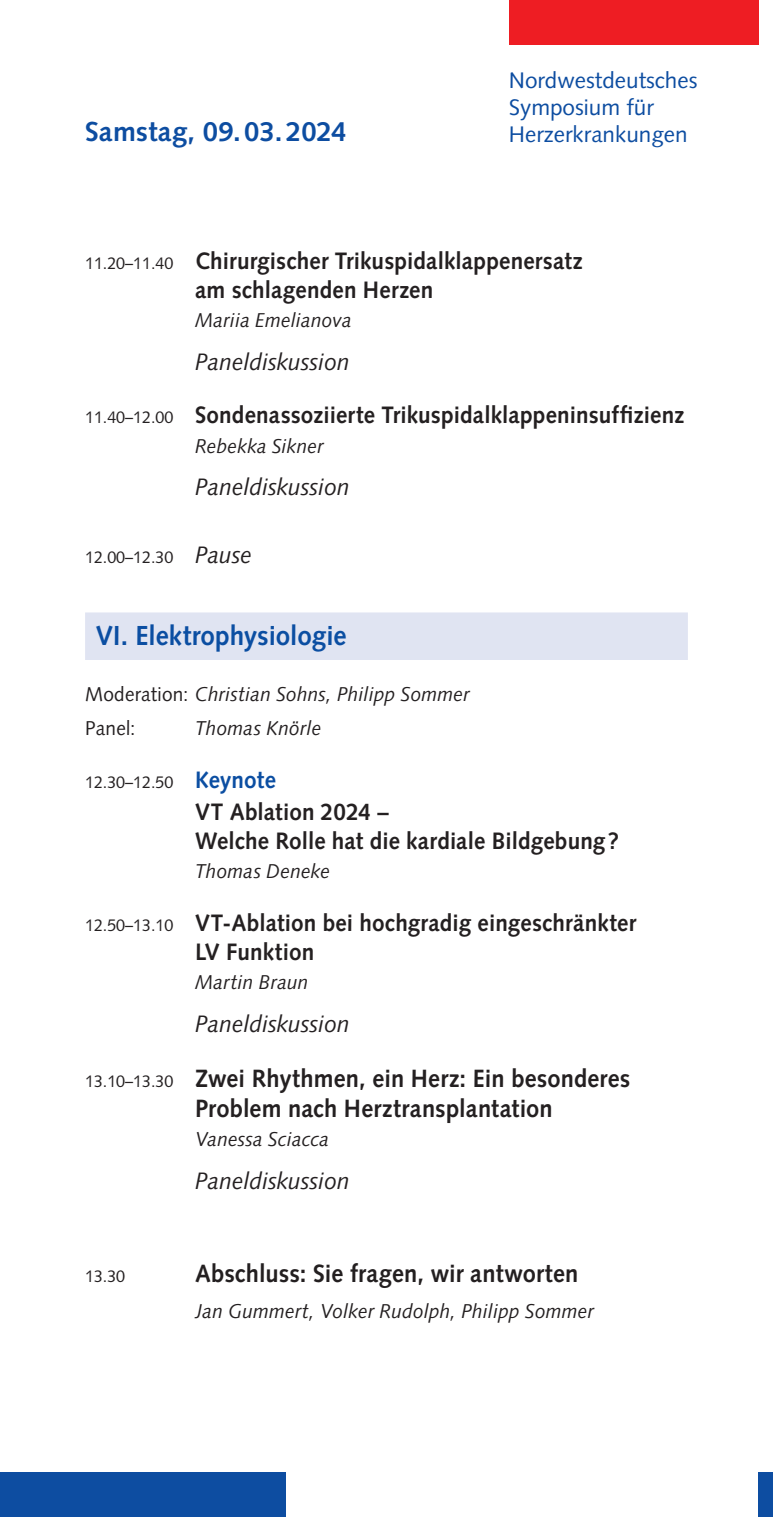
<style>
.page{position:relative;width:773px;height:1517px;background:#fff}
.page>*{position:absolute;margin:0;border:0;box-sizing:border-box;transform-origin:0 0}
.t1{font:700 27.5px "Syntax LT Std";color:#0b4ea2;scale:.95 1}
.t2{font:700 27.5px "Syntax LT Std";letter-spacing:.005em;color:#0d4da1}
.t3{font:700 25px/30px "Syntax LT Std";letter-spacing:.01em;color:#242021;scale:.95 1}
.t4{font:700 25px "Syntax LT Std";letter-spacing:.005em;color:#231f20;scale:.95 1}
.t5{font:700 23.75px/28.5px "Syntax LT Std";letter-spacing:.005em;color:#242021;scale:.95 1}
.t6{font:italic 23.75px "Syntax LT Std";color:#242021;scale:.95 1}
.t7{font:22.5px/27px "Syntax LT Std";color:#0d4da1}
.t8{font:italic 20px/33.2px "Syntax LT Std";letter-spacing:.015em;color:#242021;scale:.95 1}
.t9{font:italic 20px "Syntax LT Std";letter-spacing:.01em;color:#231f20;scale:.95 1}
.t10{font:17px "Syntax LT Std";color:#242021;scale:.95 1}
.t11{font:17px "Syntax LT Std";color:#231f20;scale:.95 1}
.s1{font-weight:400;font-size:17px}
.s2{font-style:italic;font-size:23.75px}
.s3{font-style:normal}
.s4{font-weight:700;font-size:23.75px;color:#0b4ea2}
</style>
<div class="page">
<div style="left:85px;top:612px;width:602px;height:48px;background:#e0e4f2"></div>
<div style="left:0;top:1472px;width:285px;height:45px;background:#0d4da1"></div>
<div style="left:758px;top:1472px;width:14px;height:45px;background:#0d4da1"></div>
<div style="left:508px;top:0;width:250px;height:44px;background:#ee1d23"></div>
<p class="t2" style="left:85px;top:116px;width:263px">Samstag, 09.03.2024</p>
<p class="t7" style="left:508px;top:67px;width:190px">Nordwestdeutsches<br>Symposium für<br>Herzerkrankungen</p>
<p class="t5" style="left:195px;top:247px;width:409px;text-indent:-110px"><span class="s1">11.20–11.40</span> Chirurgischer Trikuspidalklappenersatz am schlagenden Herzen</p>
<p class="t8" style="left:195px;top:304px;width:166px">Mariia Emelianova</p>
<p class="t6" style="left:195px;top:348px;width:164px">Paneldiskussion</p>
<p class="t5" style="left:85px;top:401px;width:632px"><span class="s1">11.40–12.00</span> Sondenassoziierte Trikuspidalklappeninsuffizienz</p>
<p class="t8" style="left:195px;top:429px;width:137px">Rebekka Sikner</p>
<p class="t6" style="left:195px;top:473px;width:164px">Paneldiskussion</p>
<p class="t10" style="left:85px;top:547px;width:177px">12.00–12.30 <span class="s2">Pause</span></p>
<p class="t1" style="left:96px;top:620px;width:265px">VI. Elektrophysiologie</p>
<p class="t8" style="left:85px;top:678px;width:406px"><span class="s3">Moderation:</span> Christian Sohns, Philipp Sommer<br><span class="s3">Panel:</span></p>
<p class="t8" style="left:195px;top:711px;width:134px">Thomas Knörle</p>
<p class="t10" style="left:85px;top:772px;width:202px">12.30–12.50 <span class="s4">Keynote</span></p>
<p class="t5" style="left:195px;top:798px;width:448px">VT Ablation 2024 –<br>Welche Rolle hat die kardiale Bildgebung?</p>
<p class="t8" style="left:195px;top:854px;width:144px">Thomas Deneke</p>
<p class="t5" style="left:195px;top:909px;width:466px;text-indent:-110px"><span class="s1">12.50–13.10</span> VT-Ablation bei hochgradig eingeschränkter<br>LV Funktion</p>
<p class="t8" style="left:195px;top:965px;width:121px">Martin Braun</p>
<p class="t6" style="left:195px;top:1009px;width:164px">Paneldiskussion</p>
<p class="t3" style="left:195px;top:1063px;width:459px;text-indent:-110px"><span class="s1">13.10–13.30</span> Zwei Rhythmen, ein Herz: Ein besonderes<br>Problem nach Herztransplantation</p>
<p class="t8" style="left:195px;top:1122px;width:142px">Vanessa Sciacca</p>
<p class="t6" style="left:195px;top:1166px;width:164px">Paneldiskussion</p>
<p class="t11" style="left:85px;top:1266px;width:44px">13.30</p>
<p class="t4" style="left:195px;top:1259px;width:405px">Abschluss: Sie fragen, wir antworten</p>
<p class="t9" style="left:195px;top:1299px;width:421px">Jan Gummert, Volker Rudolph, Philipp Sommer</p>
</div>
